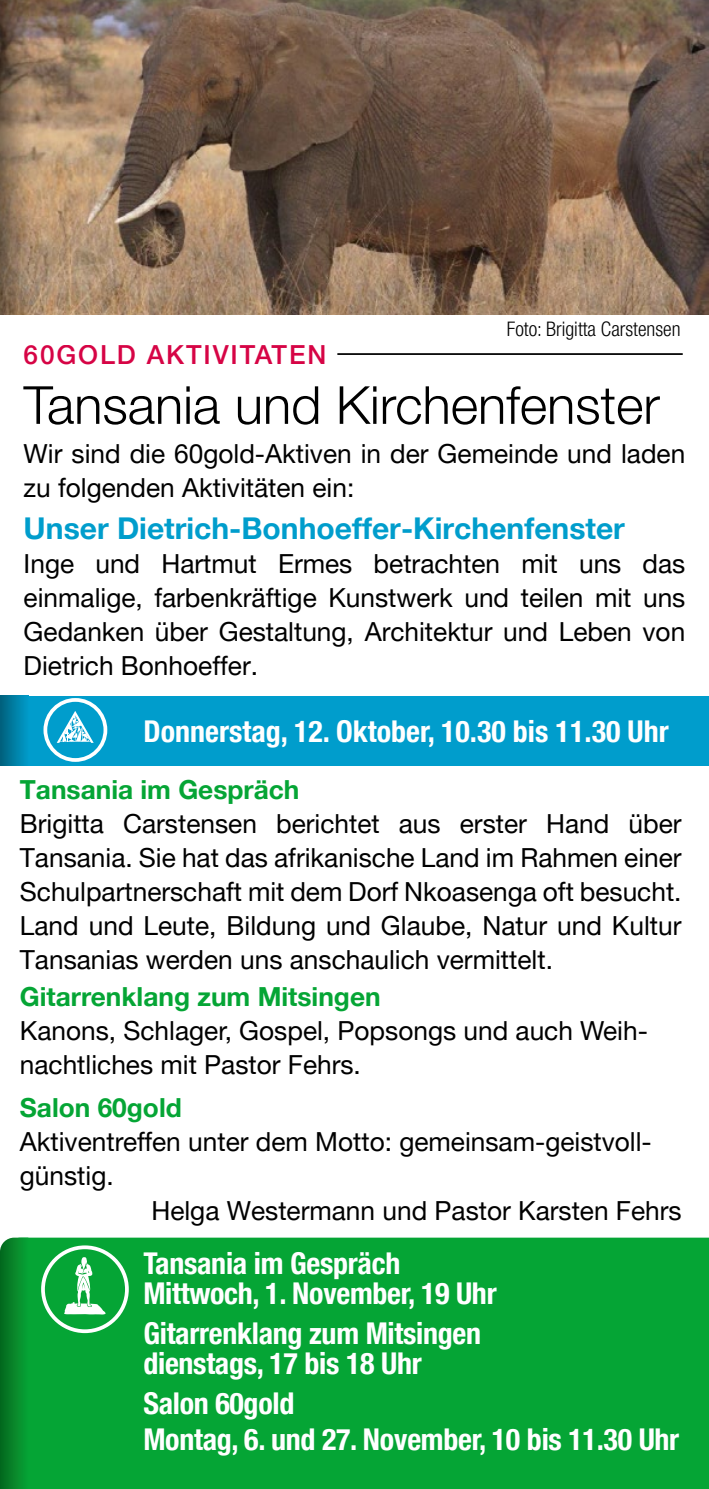
<style>
.page{position:relative;width:709px;height:1489px;background:#fff}
.page>*{position:absolute;margin:0;border:0;box-sizing:border-box;transform-origin:0 0}
.t1{font:300 52.5px "Helvetica Neue LT Pro";color:#000}
.t2{font:700 condensed 30px/30px "Helvetica Neue LT Pro";letter-spacing:-.01em;color:#fff}
.t3{font:700 30px "Helvetica Neue LT Pro";color:#009dcc}
.t4{font:26.25px/34px "Helvetica Neue LT Pro";color:#000}
.t5{font:700 26.25px "Helvetica Neue LT Pro";color:#05a535}
.t6{font:500 26.25px "Helvetica Neue LT Pro";letter-spacing:.07em;color:#d60445}
.t7{font:300 condensed 20px "Helvetica Neue LT Pro";color:#000}
</style>
<div class="page">
<div style="left:28px;top:1237px;width:681px;height:251px;background:#05a535"></div>
<div style="left:43px;top:1247px;width:84px;height:84px;background:#05a535;border-radius:50%"></div>
<div style="left:41px;top:1245px;width:88px;height:87px;border:4px solid #fff;border-radius:50%"></div>
<svg style="left:64px;top:1257px;width:42px;height:57px"></svg>
<svg style="left:0;top:1237px;width:28px;height:251px;background:#08862b"></svg>
<hr style="left:337px;top:353px;width:345px;height:2px;background:#000">
<div style="left:0;top:696px;width:709px;height:69px;background:#009dcc"></div>
<div style="left:0;top:696px;width:28px;height:69px;background:linear-gradient(to right,#00617c,#0098c6)"></div>
<svg style="left:45px;top:700px;width:60px;height:60px"></svg>
<div style="left:43px;top:698px;width:64px;height:63px;border:4px solid #fff;border-radius:50%"></div>
<svg style="left:57px;top:710px;width:37px;height:32px"></svg>
<img style="left:28px;top:0;width:681px;height:314px">
<svg style="left:0;top:0;width:28px;height:314px;background:#856d56"></svg>
<p class="t7" style="left:507px;top:318px;width:175px">Foto: Brigitta Carstensen</p>
<p class="t6" style="left:24px;top:339px;width:304px">60GOLD AKTIVITÄTEN</p>
<h1 class="t1" style="left:24px;top:373px;width:637px">Tansania und Kirchenfenster</h1>
<p class="t4" style="left:24px;top:436px;width:663px">Wir sind die 60gold-Aktiven in der Gemeinde und laden zu folgenden Aktivitäten ein:</p>
<p class="t3" style="left:24px;top:510px;width:603px">Unser Dietrich-Bonhoeffer-Kirchenfenster</p>
<p class="t4" style="left:24px;top:546px;width:663px;text-align:justify">Inge und Hartmut Ermes betrachten mit uns das einmalige, farbenkräftige Kunstwerk und teilen mit uns Gedanken über Gestaltung, Architektur und Leben von Dietrich Bonhoeffer.</p>
<p class="t2" style="left:144px;top:716px;width:526px">Donnerstag, 12. Oktober, 10.30 bis 11.30 Uhr</p>
<p class="t5" style="left:20px;top:773px;width:281px">Tansania im Gespräch</p>
<p class="t4" style="left:20px;top:805px;width:663px;text-align:justify">Brigitta Carstensen berichtet aus erster Hand über Tansania. Sie hat das afrikanische Land im Rahmen einer Schulpartnerschaft mit dem Dorf Nkoasenga oft besucht.<br>Land und Leute, Bildung und Glaube, Natur und Kultur Tansanias werden uns anschaulich vermittelt.</p>
<p class="t5" style="left:20px;top:980px;width:362px">Gitarrenklang zum Mitsingen</p>
<p class="t4" style="left:20px;top:1013px;width:629px">Kanons, Schlager, Gospel, Popsongs und auch Weih&shy;nachtliches mit Pastor Fehrs.</p>
<p class="t5" style="left:20px;top:1091px;width:163px">Salon 60gold</p>
<p class="t4" style="left:20px;top:1123px;width:633px">Aktiventreffen unter dem Motto: gemeinsam-geistvoll-</p>
<p class="t4" style="left:20px;top:1157px;width:95px">günstig.</p>
<p class="t4" style="left:151px;top:1192px;width:531px">Helga Westermann und Pastor Karsten Fehrs</p>
<p class="t2" style="left:143px;top:1248px;width:355px">Tansania im Gespräch<br>Mittwoch, 1. November, 19 Uhr</p>
<p class="t2" style="left:143px;top:1318px;width:339px">Gitarrenklang zum Mitsingen dienstags, 17 bis 18 Uhr</p>
<p class="t2" style="left:143px;top:1385px;width:537px;line-height:36px">Salon 60gold<br>Montag, 6. und 27. November, 10 bis 11.30 Uhr</p>
</div>
